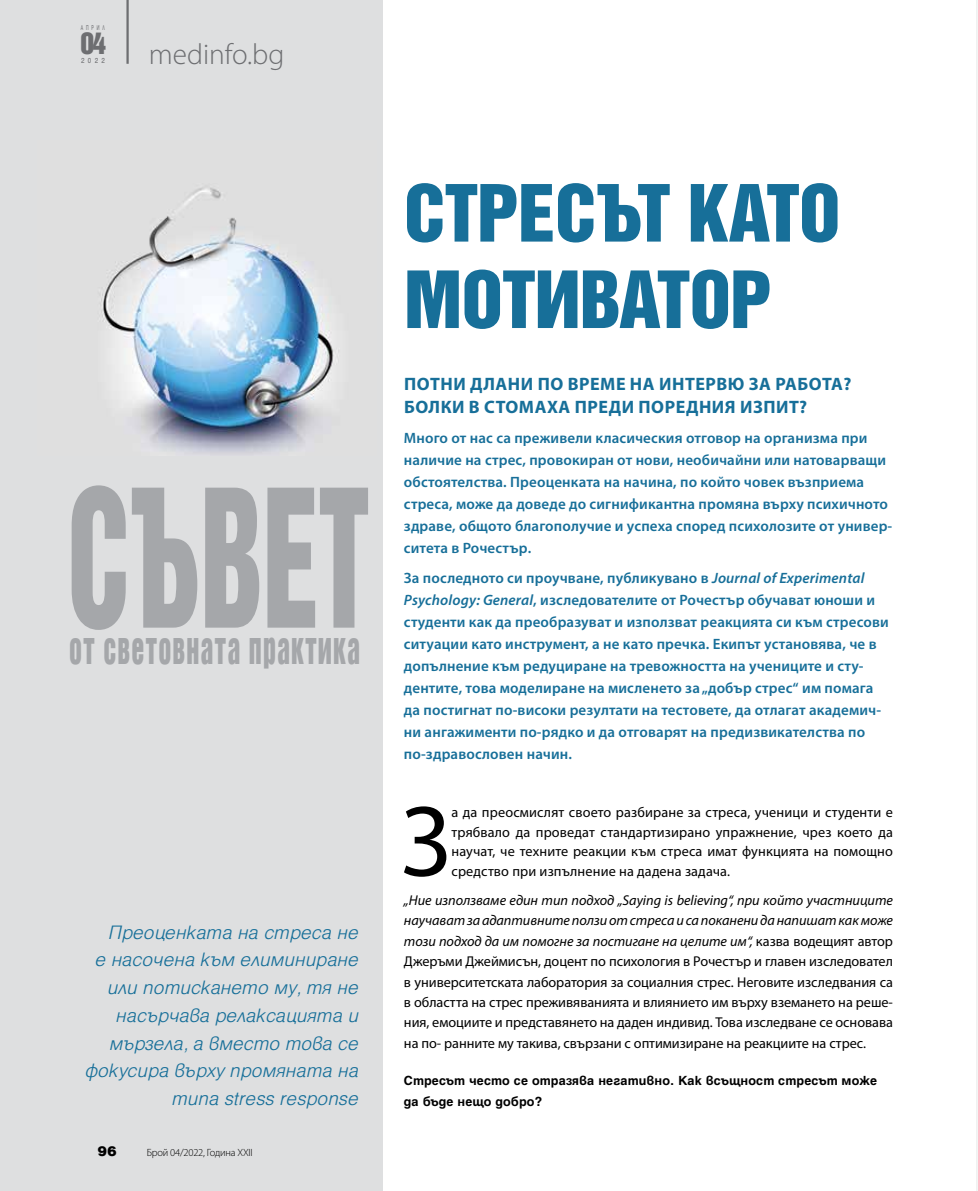
<style>
.page{position:relative;width:978px;height:1191px;background:#fff}
.page>*{position:absolute;margin:0;border:0;box-sizing:border-box;transform-origin:0 0}
.t1{font:700 175.2px "Iskar";letter-spacing:-.01em;color:#a5a7aa;scale:.65 1}
.t2{font:101.1px "Myriad Pro";color:#000}
.t3{font:700 72px/86.4px "Iskar";letter-spacing:-.01em;color:#176f99;scale:1.04 1}
.t4{font:700 40.5px "Iskar";letter-spacing:.04em;color:#a5a7aa;scale:.64 1}
.t5{font:300 29.25px "Myriad Pro";color:#6d6e71}
.t6{font:700 27.45px "Iskar";color:#6d6e71}
.t7{font:italic 300 21px/27.8px "Helen Pro";color:#176f99;text-align:right}
.t8{font:700 18px/22.5px "Myriad Pro";letter-spacing:.03em;color:#176f99}
.t9{font:600 15px/21.9px "Myriad Pro";letter-spacing:.01em;color:#176f99}
.t10{font:900 15px "Helen Pro";color:#000}
.t11{font:14.25px/20.4px "Myriad Pro";letter-spacing:-.005em;color:#000;text-align:justify}
.t12{font:700 14.25px/20.4px "Helen Pro";letter-spacing:.01em;color:#000}
.t13{font:300 10.5px "Myriad Pro";letter-spacing:-.02em;color:#000}
.t14{font:7.95px "Helen Pro";color:#6d6e71;scale:.87 1}
.t15{font:7.5px "Helen Pro";letter-spacing:.665em;color:#6d6e71;scale:.57 1}
.s1{font-style:italic}
</style>
<div class="page">
<hr style="left:977px;top:0;width:1px;height:1191px;background:#e6e7e8">
<div style="left:0;top:0;width:383px;height:1191px;background:#dedfe0"></div>
<img style="left:101px;top:187px;width:239px;height:266px">
<hr style="left:126px;top:0;width:3px;height:64px;background:#6d6e71">
<p class="t15" style="left:81px;top:24px;width:46px">АПРИЛЛ</p>
<p class="t15" style="left:79px;top:24px;width:17px">А П</p>
<h3 class="t6" style="left:80px;top:27px;width:27px">04</h3>
<p class="t14" style="left:81px;top:56px;width:29px">2022</p>
<h3 class="t5" style="left:149px;top:36px;width:137px">medinfo.bg</h3>
<h1 class="t1" style="left:67px;top:454px;width:467px">СЪВЕТ</h1>
<h3 class="t4" style="left:69px;top:624px;width:456px">от световната практика</h3>
<h3 class="t7" style="left:85px;top:918px;width:275px">Преоценката на стреса не<br>е насочена към елиминиране или потискането му, тя не насърчава релаксацията и мързела, а вместо това се фокусира върху промяната на типа stress response</h3>
<p class="t10" style="left:98px;top:1142px;width:21px">96</p>
<p class="t13" style="left:172px;top:1145px;width:33px">4/2022,</p>
<p class="t13" style="left:239px;top:1145px;width:18px">XXII</p>
<p class="t13" style="left:147px;top:1146px;width:108px">Брой 04/2022, Година XХІІ</p>
<h3 class="t3" style="left:404px;top:167px;width:421px">СТРЕСЪТ КАТО<br>МОТИВАТОР</h3>
<p class="t8" style="left:404px;top:372px;width:449px">ПОТНИ ДЛАНИ ПО ВРЕМЕ НА ИНТЕРВЮ ЗА РАБОТА?<br>БОЛКИ В СТОМАХА ПРЕДИ ПОРЕДНИЯ ИЗПИТ?</p>
<p class="t9" style="left:404px;top:426px;width:490px">Много от нас са преживели класическия отговор на организма при наличие на стрес, провокиран от нови, необичайни или натоварващи обстоятелства. Преоценката на начина, по който човек възприема стреса, може да доведе до сигнификантна промяна върху психичното здраве, общото благополучие и успеха според психолозите от универ&shy;ситета в Рочестър.</p>
<p class="t9" style="left:404px;top:567px;width:486px">За последното си проучване, публикувано в <span class="s1">Journal of Experimental Psychology: General</span>, изследователите от Рочестър обучават юноши и студенти как да преобразуват и използват реакцията си към стресови ситуации като инструмент, а не като пречка. Екипът установява, че в допълнение към редуциране на тревожността на учениците и сту&shy;дентите, това моделиране на мисленето за „добър стрес“ им помага да постигнат по-високи резултати на тестовете, да отлагат академич&shy;ни ангажименти по-рядко и да отговарят на предизвикателства по по-здравословен начин.</p>
<h2 class="t2" style="left:401px;top:779px;width:51px">З</h2>
<p class="t11" style="left:452px;top:802px;width:443px;line-height:19.5px">а да преосмислят своето разбиране за стреса, ученици и студенти е трябвало да проведат стандартизирано упражнение, чрез което да научат, че техните реакции към стреса имат функцията на помощно средство при изпълнение на дадена задача.</p>
<p class="t11" style="left:404px;top:889px;width:491px"><span class="s1">„Ние използваме един тип подход „Saying is believing“, при който участниците научават за адаптивните ползи от стреса и са поканени да напишат как може този подход да им помогне за постигане на целите им“,</span> казва водещият автор Джеръми Джеймисън, доцент по психология в Рочестър и главен изследовател в университетската лаборатория за социалния стрес. Неговите изследвания са в областта на стрес преживяванията и влиянието им върху вземането на реше&shy;ния, емоциите и представянето на даден индивид. Това изследване се основава на по- ранните му такива, свързани с оптимизиране на реакциите на стрес.</p>
<p class="t12" style="left:404px;top:1070px;width:475px">Стресът често се отразява негативно. Как всъщност стресът може да бъде нещо добро?</p>
</div>
